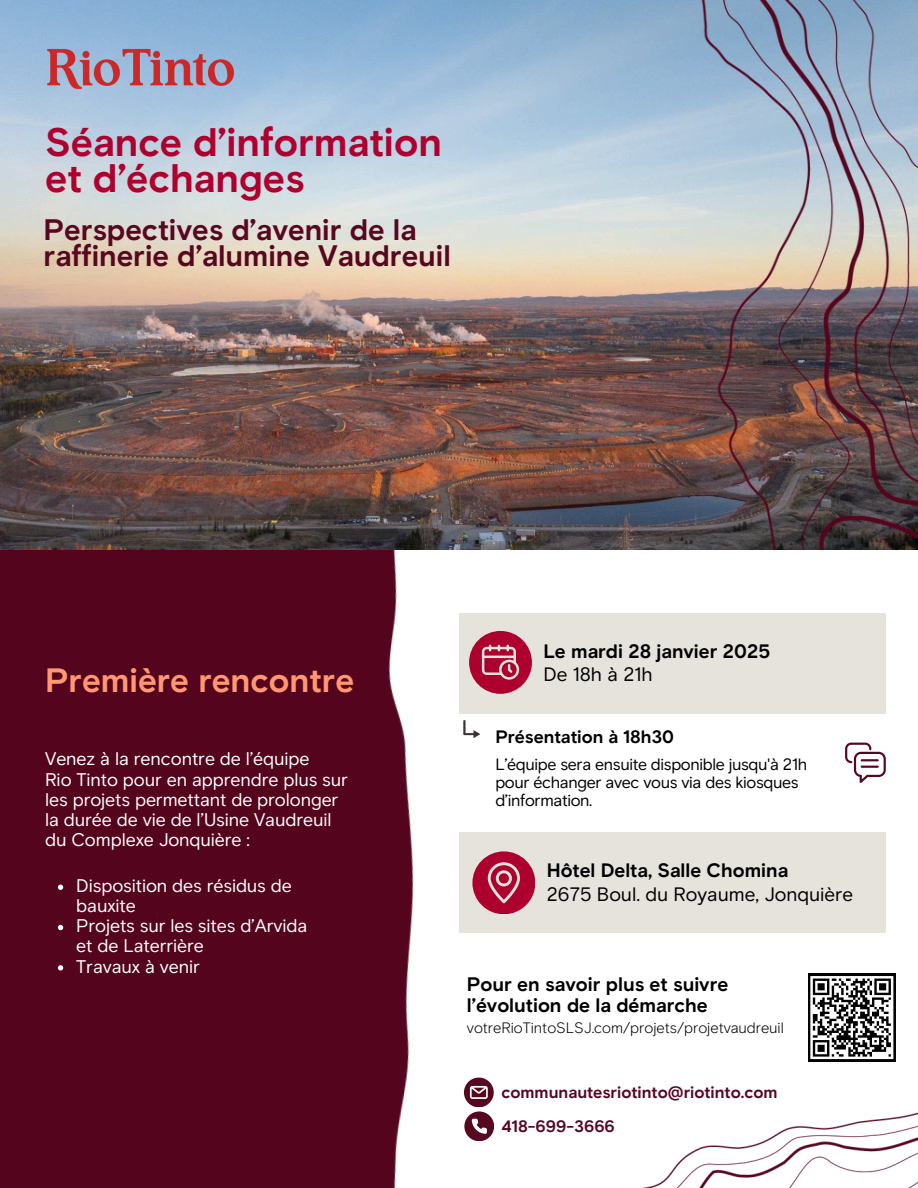
<style>
.page{position:relative;width:918px;height:1188px;background:#fff}
.page>*{position:absolute;margin:0;border:0;box-sizing:border-box;transform-origin:0 0}
.t1{font:700 39.75px/36px "RT Basis";color:#ae002f}
.t2{font:700 33.75px "RT Basis";color:#ff9771}
.t3{font:700 29.7px/25.8px "RT Basis";color:#580720}
.t4{font:700 19.5px/20.2px "RT Basis";color:#000}
.t5{font:19.5px/23.7px "RT Basis";color:#000}
.t6{font:18.3px/20.1px "RT Basis";letter-spacing:-.005em;color:#fff}
.t7{font:700 18px "RT Basis";color:#000}
.t8{font:16.5px/18px "RT Basis";letter-spacing:-.02em;color:#000}
.t9{font:700 16.5px "RT Basis";color:#580720}
.t10{font:300 15px "RT Basis";color:#000}
.s1{font-weight:400}
.s2{font-weight:700}
</style>
<div class="page">
<img style="left:0;top:550px;width:480px;height:638px">
<img style="left:0;top:0;width:918px;height:550px">
<img style="left:45px;top:46px;width:189px;height:45px">
<img style="left:681px;top:0;width:237px;height:549px">
<svg style="left:58px;top:885px;width:5px;height:5px"></svg>
<svg style="left:58px;top:925px;width:5px;height:5px"></svg>
<svg style="left:58px;top:965px;width:5px;height:6px"></svg>
<svg style="left:808px;top:974px;width:88px;height:87px"></svg>
<img style="left:641px;top:1112px;width:277px;height:76px">
<svg style="left:464px;top:1078px;width:30px;height:63px"></svg>
<div style="left:459px;top:613px;width:427px;height:101px;background:#e6e3dd"></div>
<div style="left:459px;top:832px;width:427px;height:101px;background:#e6e3dd"></div>
<div style="left:469px;top:631px;width:63px;height:63px;background:#ae002f;border-radius:50%"></div>
<div style="left:472px;top:851px;width:63px;height:63px;background:#ae002f;border-radius:50%"></div>
<svg style="left:482px;top:645px;width:37px;height:35px"></svg>
<svg style="left:488px;top:862px;width:32px;height:41px"></svg>
<svg style="left:845px;top:743px;width:41px;height:40px"></svg>
<svg style="left:463px;top:720px;width:17px;height:18px"></svg>
<p class="t1" style="left:45px;top:124px;width:398px">Séance d’information et d’échanges</p>
<p class="t3" style="left:44px;top:217px;width:409px">Perspectives d’avenir de la raffinerie d’alumine Vaudreuil</p>
<h2 class="t2" style="left:45px;top:659px;width:311px">Première rencontre</h2>
<h1 class="t6" style="left:45px;top:749px;width:304px">Venez à la rencontre de l’équipe<br>Rio Tinto pour en apprendre plus sur les projets permettant de prolonger la durée de vie de l’Usine Vaudreuil du Complexe Jonquière :</h1>
<h3 class="t6" style="left:76px;top:876px;width:217px">Disposition des résidus de bauxite</h3>
<p class="t6" style="left:76px;top:916px;width:232px">Projets sur les sites d’Arvida et de Laterrière</p>
<p class="t6" style="left:76px;top:956px;width:125px">Travaux à venir</p>
<p class="t4" style="left:543px;top:639px;width:228px;line-height:23.7px">Le mardi 28 janvier 2025<br><span class="s1">De 18h à 21h</span></p>
<h5 class="t7" style="left:495px;top:725px;width:180px">Présentation à 18h30</h5>
<h4 class="t8" style="left:495px;top:755px;width:313px">L’équipe sera ensuite disponible jusqu'à 21h pour échanger avec vous via des kiosques d’information.</h4>
<p class="t5" style="left:547px;top:859px;width:308px"><span class="s2">Hôtel Delta, Salle Chomina<br></span>2675 Boul. du Royaume, Jonquière</p>
<h5 class="t4" style="left:467px;top:974px;width:263px">Pour en savoir plus et suivre l’évolution de la démarche</h5>
<p class="t10" style="left:467px;top:1019px;width:319px">votreRioTintoSLSJ.com/projets/projetvaudreuil</p>
<p class="t9" style="left:501px;top:1082px;width:278px">communautesriotinto@riotinto.com</p>
<p class="t9" style="left:501px;top:1116px;width:115px">418-699-3666</p>
</div>
